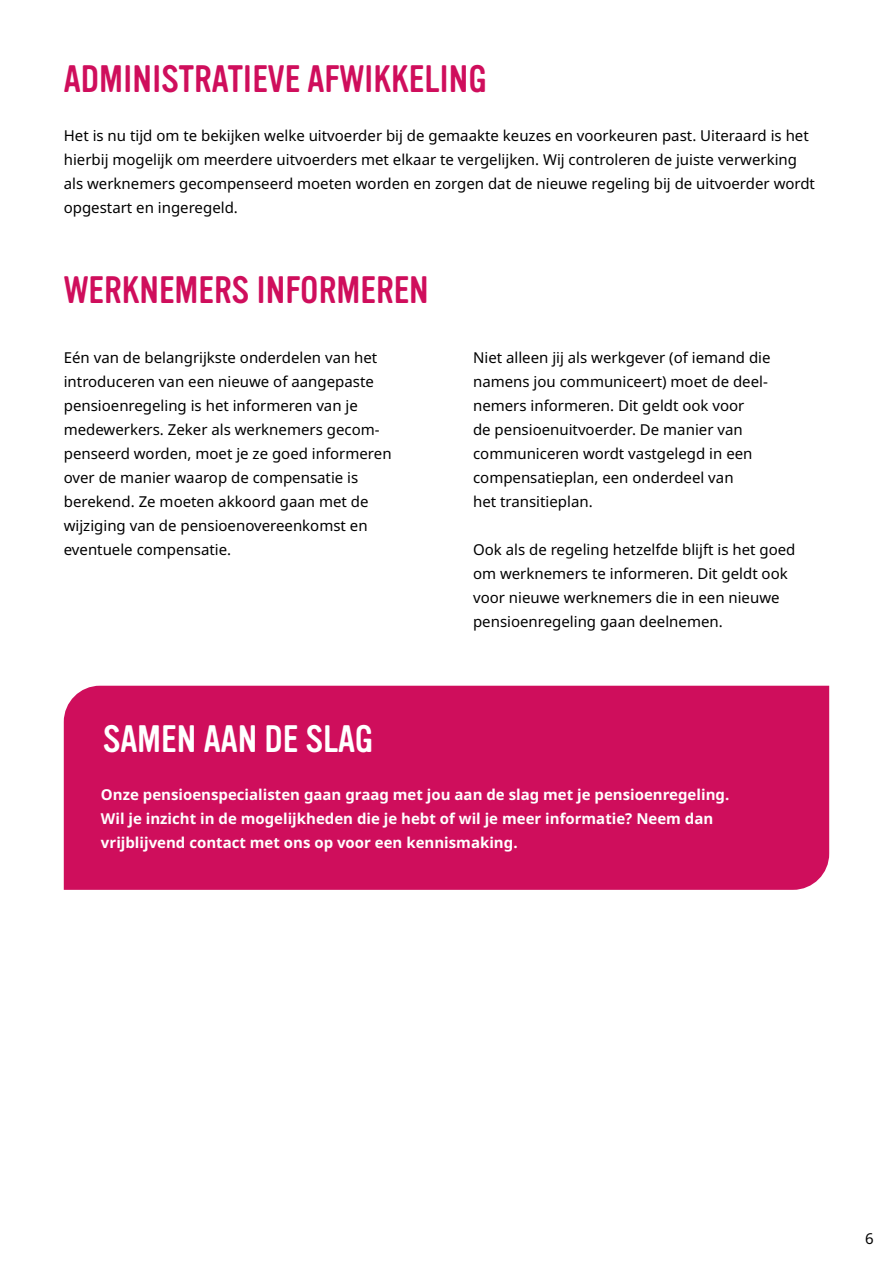
<style>
.page{position:relative;width:893px;height:1263px;background:#fff}
.page>*{position:absolute;margin:0;border:0;box-sizing:border-box;transform-origin:0 0}
.t1{font:37.5px "Vinyl OT";color:#cf0e5c}
.t2{font:37.5px "Vinyl OT";color:#fff}
.t3{font:15px/24px "Noto Sans";color:#000}
.t4{font:700 15px/24px "Noto Sans";color:#fff}
</style>
<div class="page">
<div style="left:64px;top:686px;width:765px;height:204px;background:#cf0e5c"></div>
<h1 class="t1" style="left:64px;top:58px;width:425px">ADMINISTRATIEVE AFWIKKELING</h1>
<p class="t3" style="left:64px;top:124px;width:753px">Het is nu tijd om te bekijken welke uitvoerder bij de gemaakte keuzes en voorkeuren past. Uiteraard is het hierbij mogelijk om meerdere uitvoerders met elkaar te vergelijken. Wij controleren de juiste verwerking als werknemers gecompenseerd moeten worden en zorgen dat de nieuwe regeling bij de uitvoerder wordt opgestart en ingeregeld.</p>
<h1 class="t1" style="left:64px;top:270px;width:367px">WERKNEMERS INFORMEREN</h1>
<p class="t3" style="left:64px;top:346px;width:329px">Eén van de belangrijkste onderdelen van het introduceren van een nieuwe of aangepaste pensioenregeling is het informeren van je medewerkers. Zeker als werknemers gecom&shy;penseerd worden, moet je ze goed informeren over de manier waarop de compensatie is berekend. Ze moeten akkoord gaan met de wijziging van de pensioenovereenkomst en eventuele compensatie.</p>
<p class="t3" style="left:473px;top:346px;width:299px">Niet alleen jij als werkgever (of iemand die namens jou communiceert) moet de deel&shy;nemers informeren. Dit geldt ook voor<br>de pensioenuitvoerder. De manier van communiceren wordt vastgelegd in een compensatieplan, een onderdeel van<br>het transitieplan.</p>
<p class="t3" style="left:473px;top:538px;width:324px">Ook als de regeling hetzelfde blijft is het goed om werknemers te informeren. Dit geldt ook voor nieuwe werknemers die in een nieuwe pensioenregeling gaan deelnemen.</p>
<h1 class="t2" style="left:103px;top:718px;width:272px">SAMEN AAN DE SLAG</h1>
<p class="t4" style="left:101px;top:782px;width:630px">Onze pensioenspecialisten gaan graag met jou aan de slag met je pensioenregeling.<br>Wil je inzicht in de mogelijkheden die je hebt of wil je meer informatie? Neem dan vrijblijvend contact met ons op voor een kennismaking.</p>
<p class="t3" style="left:865px;top:1227px;width:10px">6</p>
</div>
